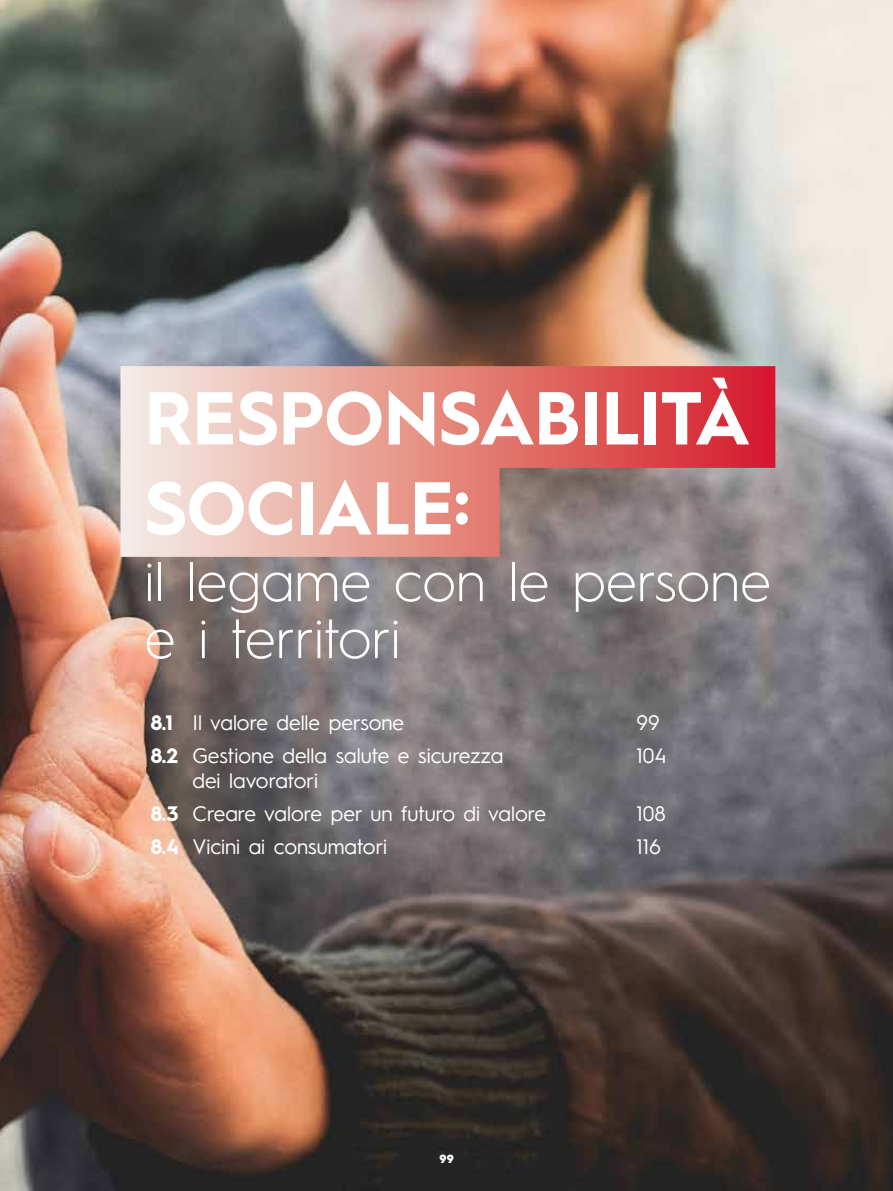
<style>
.page{position:relative;width:893px;height:1191px;background:#fff}
.page>*{position:absolute;margin:0;border:0;box-sizing:border-box;transform-origin:0 0}
.t1{font:700 75px/90px "Hurme Geometric Sans 1";letter-spacing:-.005em;color:#fff}
.t2{font:300 55.5px/57px "Hurme Geometric Sans 1";color:#fff}
.t3{font:21px/33px "Hurme Geometric Sans 1";color:#fff}
.t4{font:900 12px "Hurme Geometric Sans 1";color:#fff}
.s1{font-weight:700}
</style>
<div class="page">
<img style="left:0;top:0;width:893px;height:1191px">
<svg style="left:120px;top:366px;width:655px;height:191px;background:#d4918c"></svg>
<h1 class="t1" style="left:145px;top:369px;width:607px">RESPONSABILITÀ<br>SOCIALE:</h1>
<h2 class="t2" style="left:145px;top:550px;width:628px">il legame con le persone e i territori</h2>
<p class="t3" style="left:150px;top:705px;width:255px"><span class="s1">8.1</span> Il valore delle persone</p>
<p class="t3" style="left:636px;top:705px;width:25px">99</p>
<p class="t3" style="left:150px;top:738px;width:354px"><span class="s1">8.2</span> Gestione della salute e sicurezza</p>
<p class="t3" style="left:636px;top:738px;width:31px">104</p>
<p class="t3" style="left:150px;top:763px;width:397px;text-indent:42px">dei lavoratori<br><span class="s1">8.3</span> Creare valore per un futuro di valore</p>
<p class="t3" style="left:636px;top:796px;width:31px">108</p>
<p class="t3" style="left:150px;top:829px;width:238px"><span class="s1">8.4</span> Vicini ai consumatori</p>
<p class="t3" style="left:636px;top:829px;width:26px">116</p>
<p class="t4" style="left:440px;top:1150px;width:16px">99</p>
</div>
